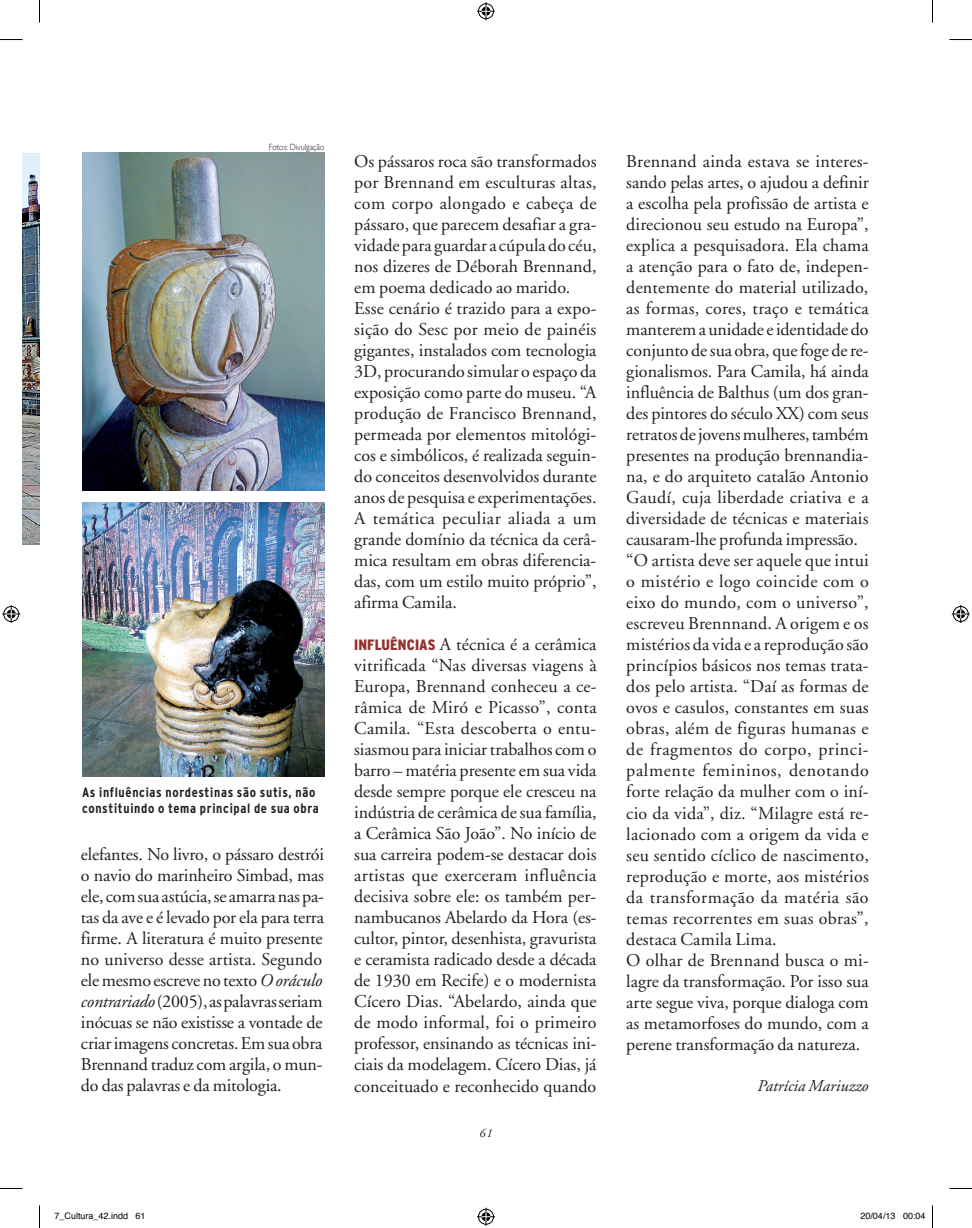
<style>
.page{position:relative;width:972px;height:1228px;background:#fff}
.page>*{position:absolute;margin:0;border:0;box-sizing:border-box;transform-origin:0 0}
.t1{font:18px/21px "Adobe Garamond";letter-spacing:.005em;color:#231f20;text-align:justify}
.t2{font:italic 16.5px "Adobe Garamond";color:#231f20}
.t3{font:700 condensed 13.5px/16.2px "Interstate";letter-spacing:.05em;color:#231f20}
.t4{font:italic 12px "Adobe Garamond";color:#231f20}
.t5{font:9px "Helvetica";color:#000}
.t6{font:300 9px "Gill Sans";color:#231f20;scale:.9 1}
.s1{font-style:italic}
.s2{font-family:"Interstate";font-weight:900;font-stretch:condensed;font-size:15px;color:#92342e}
</style>
<div class="page">
<img style="left:22px;top:153px;width:18px;height:392px">
<img style="left:82px;top:153px;width:242px;height:337px">
<img style="left:82px;top:503px;width:242px;height:273px">
<svg style="left:0;top:39px;width:22px;height:1px"></svg>
<svg style="left:949px;top:39px;width:23px;height:1px"></svg>
<svg style="left:0;top:1187px;width:22px;height:1px"></svg>
<svg style="left:950px;top:1187px;width:22px;height:1px"></svg>
<svg style="left:39px;top:0;width:1px;height:23px"></svg>
<svg style="left:39px;top:1205px;width:1px;height:22px"></svg>
<svg style="left:932px;top:0;width:1px;height:23px"></svg>
<svg style="left:932px;top:1205px;width:1px;height:22px"></svg>
<svg style="left:477px;top:2px;width:18px;height:18px"></svg>
<svg style="left:477px;top:1207px;width:18px;height:18px"></svg>
<svg style="left:2px;top:605px;width:18px;height:18px"></svg>
<svg style="left:952px;top:605px;width:18px;height:18px"></svg>
<p class="t6" style="left:269px;top:142px;width:63px">Fotos: Divulgação</p>
<p class="t3" style="left:82px;top:784px;width:238px">As influências nordestinas são sutis, não constituindo o tema principal de sua obra</p>
<p class="t1" style="left:81px;top:844px;width:245px">elefantes. No livro, o pássaro destrói o navio do marinheiro Simbad, mas ele, com sua astúcia, se amarra nas pa‑ tas da ave e é levado por ela para terra firme. A literatura é muito presente no universo desse artista. Segundo ele mesmo escreve no texto <span class="s1">O oráculo contrariado</span> (2005), as palavras seriam inócuas se não existisse a vontade de criar imagens concretas. Em sua obra Brennand traduz com argila, o mun‑ do das palavras e da mitologia.</p>
<p class="t1" style="left:354px;top:151px;width:244px;text-align:left">Os pássaros roca são transformados por Brennand em esculturas altas, com corpo alongado e cabeça de pássaro, que parecem desafiar a gra‑ vidade para guardar a cúpula do céu, nos dizeres de Déborah Brennand, em poema dedicado ao marido.<br>Esse cenário é trazido para a expo‑ sição do Sesc por meio de painéis gigantes, instalados com tecnologia 3D, procurando simular o espaço da exposição como parte do museu. “A produção de Francisco Brennand, permeada por elementos mitológi‑ cos e simbólicos, é realizada seguin‑ do conceitos desenvolvidos durante anos de pesquisa e experimentações.<br>A temática peculiar aliada a um grande domínio da técnica da cerâ‑ mica resultam em obras diferencia‑ das, com um estilo muito próprio”, afirma Camila.</p>
<p class="t1" style="left:354px;top:634px;width:244px"><span class="s2">INFLUÊNCIAS</span> A técnica é a cerâmica vitrificada “Nas diversas viagens à Europa, Brennand conheceu a ce‑ râmica de Miró e Picasso”, conta Camila. “Esta descoberta o entu‑ siasmou para iniciar trabalhos com o barro – matéria presente em sua vida desde sempre porque ele cresceu na indústria de cerâmica de sua família, a Cerâmica São João”. No início de sua carreira podem‑se destacar dois artistas que exerceram influência decisiva sobre ele: os também per‑ nambucanos Abelardo da Hora (es‑ cultor, pintor, desenhista, gravurista e ceramista radicado desde a década de 1930 em Recife) e o modernista Cícero Dias. “Abelardo, ainda que de modo informal, foi o primeiro professor, ensinando as técnicas ini‑ ciais da modelagem. Cícero Dias, já conceituado e reconhecido quando</p>
<p class="t4" style="left:479px;top:1126px;width:15px">61</p>
<p class="t1" style="left:626px;top:151px;width:244px;text-align:left">Brennand ainda estava se interes‑ sando pelas artes, o ajudou a definir a escolha pela profissão de artista e direcionou seu estudo na Europa”, explica a pesquisadora. Ela chama a atenção para o fato de, indepen‑ dentemente do material utilizado, as formas, cores, traço e temática manterem a unidade e identidade do conjunto de sua obra, que foge de re‑ gionalismos. Para Camila, há ainda influência de Balthus (um dos gran‑ des pintores do século XX) com seus retratos de jovens mulheres, também presentes na produção brennandia‑ na, e do arquiteto catalão Antonio Gaudí, cuja liberdade criativa e a diversidade de técnicas e materiais causaram‑lhe profunda impressão. “O artista deve ser aquele que intui o mistério e logo coincide com o eixo do mundo, com o universo”, escreveu Brennnand. A origem e os mistérios da vida e a reprodução são princípios básicos nos temas trata‑ dos pelo artista. “Daí as formas de ovos e casulos, constantes em suas obras, além de figuras humanas e de fragmentos do corpo, princi‑ palmente femininos, denotando forte relação da mulher com o iní‑ cio da vida”, diz. “Milagre está re‑ lacionado com a origem da vida e seu sentido cíclico de nascimento, reprodução e morte, aos mistérios da transformação da matéria são temas recorrentes em suas obras”, destaca Camila Lima.<br>O olhar de Brennand busca o mi‑ lagre da transformação. Por isso sua arte segue viva, porque dialoga com as metamorfoses do mundo, com a perene transformação da natureza.</p>
<p class="t2" style="left:758px;top:1077px;width:113px">Patrícia Mariuzzo</p>
<p class="t5" style="left:55px;top:1208px;width:93px">7_Cultura_42.indd 61</p>
<p class="t5" style="left:860px;top:1208px;width:67px">20/04/13 00:04</p>
</div>
